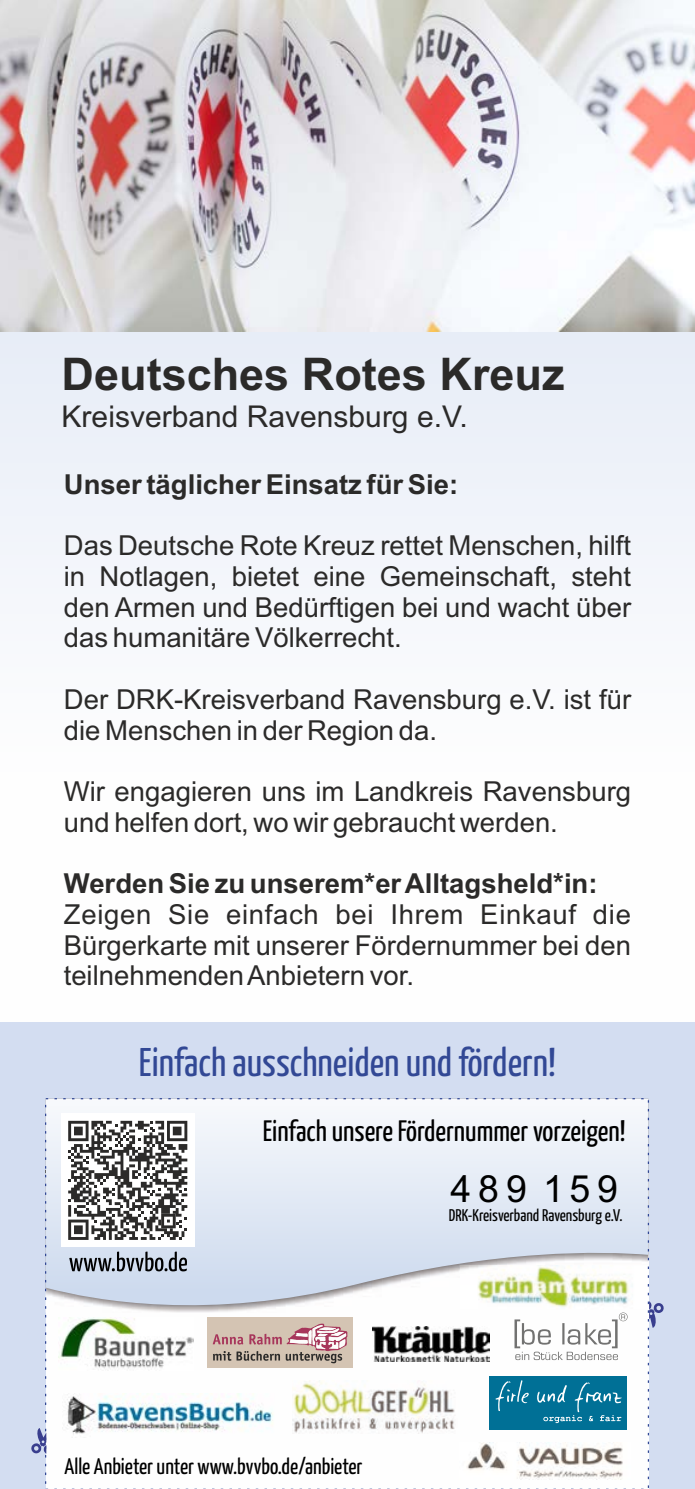
<style>
.page{position:relative;width:695px;height:1489px;background:#fff}
.page>*{position:absolute;margin:0;border:0;box-sizing:border-box;transform-origin:0 0}
.t1{font:700 45px "Arial";color:#2b2a29}
.t2{font:40px "Yanone Kaffeesatz";color:#324895}
.t3{font:37.5px "Arial";letter-spacing:.185em;color:#000}
.t4{font:30px "Arial";color:#2b2a29}
.t5{font:29.5px "Yanone Kaffeesatz";color:#000}
.t6{font:27.5px/30.8px "Arial";color:#2b2a29;text-align:justify}
.t7{font:700 27.5px "Arial";color:#2b2a29}
.t8{font:22.5px "Yanone Kaffeesatz";color:#000}
.t9{font:17px "Yanone Kaffeesatz";color:#000}
</style>
<div class="page">
<div style="left:0;top:331px;width:694px;height:263px;background:#edf1f9"></div>
<div style="left:0;top:1022px;width:694px;height:466px;background:#d3ddf1"></div>
<img style="left:0;top:0;width:694px;height:331px">
<svg style="left:45px;top:1098px;width:604px;height:390px"></svg>
<svg style="left:31px;top:1427px;width:15px;height:26px"></svg>
<svg style="left:649px;top:1301px;width:15px;height:26px"></svg>
<img style="left:459px;top:1442px;width:171px;height:37px">
<img style="left:62px;top:1393px;width:215px;height:44px">
<svg style="left:69px;top:1251px;width:118px;height:20px"></svg>
<div style="left:61px;top:1113px;width:133px;height:133px;background:#fff"></div>
<svg style="left:68px;top:1120px;width:119px;height:119px"></svg>
<div style="left:207px;top:1317px;width:145px;height:50px;background:#d4c4b3"></div>
<svg style="left:213px;top:1323px;width:134px;height:40px"></svg>
<img style="left:59px;top:1317px;width:134px;height:53px">
<svg style="left:514px;top:1312px;width:113px;height:47px"></svg>
<img style="left:372px;top:1326px;width:117px;height:35px">
<div style="left:490px;top:1375px;width:137px;height:54px;background:#007096"></div>
<svg style="left:495px;top:1380px;width:34px;height:30px"></svg>
<svg style="left:537px;top:1382px;width:85px;height:40px"></svg>
<img style="left:292px;top:1380px;width:165px;height:53px">
<h1 class="t1" style="left:62px;top:357px;width:504px">Deutsches Rotes Kreuz</h1>
<p class="t4" style="left:62px;top:405px;width:407px">Kreisverband Ravensburg e.V.</p>
<p class="t7" style="left:64px;top:473px;width:396px">Unser täglicher Einsatz für Sie:</p>
<p class="t6" style="left:64px;top:532px;width:568px">Das Deutsche Rote Kreuz rettet Menschen, hilft in Notlagen, bietet eine Gemeinschaft, steht den Armen und Bedürftigen bei und wacht über das humanitäre Völkerrecht.</p>
<p class="t6" style="left:64px;top:686px;width:568px">Der DRK-Kreisverband Ravensburg e.V. ist für die Menschen in der Region da.</p>
<p class="t6" style="left:64px;top:778px;width:568px">Wir engagieren uns im Landkreis Ravensburg und helfen dort, wo wir gebraucht werden.</p>
<p class="t7" style="left:64px;top:873px;width:535px">Werden Sie zu unserem*er Alltagsheld*in:</p>
<p class="t6" style="left:64px;top:901px;width:568px">Zeigen Sie einfach bei Ihrem Einkauf die Bürgerkarte mit unserer Fördernummer bei den teilnehmenden Anbietern vor.</p>
<h2 class="t2" style="left:139px;top:1046px;width:418px">Einfach ausschneiden und fördern!</h2>
<p class="t5" style="left:263px;top:1119px;width:364px">Einfach unsere Fördernummer vorzeigen!</p>
<h3 class="t3" style="left:450px;top:1174px;width:169px">489 159</h3>
<p class="t9" style="left:448px;top:1208px;width:175px">DRK-Kreisverband Ravensburg e.V.</p>
<p class="t8" style="left:65px;top:1457px;width:299px">Alle Anbieter unter www.bvvbo.de/anbieter</p>
</div>
